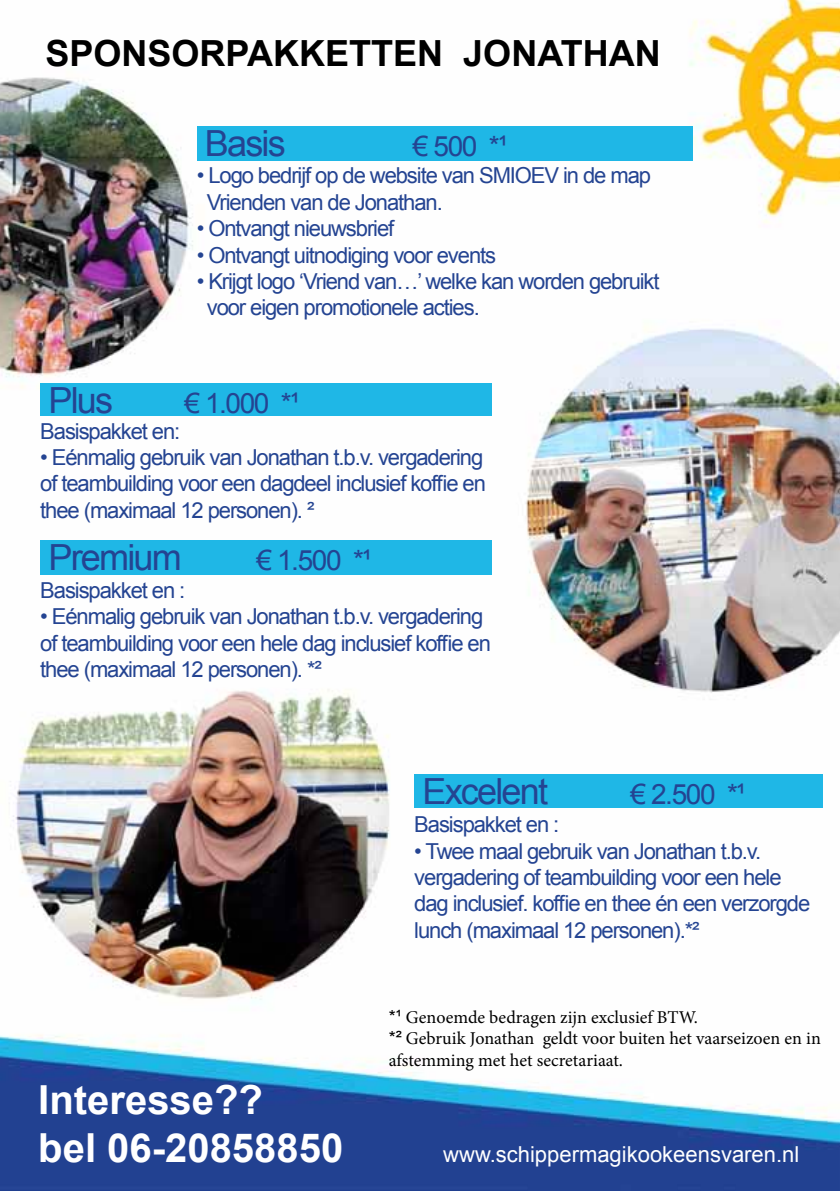
<style>
.page{position:relative;width:840px;height:1191px;background:#fff}
.page>*{position:absolute;margin:0;border:0;box-sizing:border-box;transform-origin:0 0}
.t1{font:700 40px/48px "Arial";color:#fff}
.t2{font:700 36px "Arial";color:#000}
.t3{font:36px "Arial";letter-spacing:-.05em;color:#244492}
.t4{font:28px "Arial";letter-spacing:-.05em;color:#244492}
.t5{font:22px/26.4px "Arial";letter-spacing:-.05em;color:#244492}
.t6{font:22px "Arial";color:#fff}
.t7{font:18px/21.6px "Minion Pro";color:#000}
.s1{font-family:"Arial"}
</style>
<div class="page">
<img style="left:0;top:0;width:839px;height:1191px">
<div style="left:197px;top:126px;width:495px;height:34px;background:#1fb7e6"></div>
<div style="left:40px;top:384px;width:451px;height:32px;background:#1fb7e6"></div>
<div style="left:40px;top:540px;width:452px;height:34px;background:#1fb7e6"></div>
<div style="left:414px;top:774px;width:408px;height:33px;background:#1fb7e6"></div>
<h2 class="t2" style="left:45px;top:29px;width:616px">SPONSORPAKKETTEN JONATHAN</h2>
<h2 class="t3" style="left:205px;top:120px;width:82px">Basis</h2>
<p class="t4" style="left:413px;top:128px;width:96px">€ 500 *¹</p>
<p class="t5" style="left:207px;top:163px;width:445px;text-indent:-10px">• Logo bedrijf op de website van SMIOEV in de map<br>Vrienden van de Jonathan.</p>
<p class="t5" style="left:197px;top:215px;width:199px">• Ontvangt nieuwsbrief</p>
<p class="t5" style="left:197px;top:242px;width:301px">• Ontvangt uitnodiging voor events</p>
<p class="t5" style="left:207px;top:268px;width:454px;text-indent:-10px">• Krijgt logo ‘Vriend van…’ welke kan worden gebruikt voor eigen promotionele acties.</p>
<h2 class="t3" style="left:48px;top:377px;width:66px">Plus</h2>
<p class="t4" style="left:184px;top:385px;width:117px">€ 1.000 *¹</p>
<p class="t5" style="left:40px;top:418px;width:141px">Basispakket en:</p>
<p class="t5" style="left:40px;top:444px;width:447px;text-align:justify">• Eénmalig gebruik van Jonathan t.b.v. vergadering of teambuilding voor een dagdeel inclusief koffie en thee (maximaal 12 personen). ²</p>
<h2 class="t3" style="left:48px;top:534px;width:135px">Premium</h2>
<p class="t4" style="left:256px;top:542px;width:117px">€ 1.500 *¹</p>
<p class="t5" style="left:40px;top:577px;width:146px">Basispakket en :</p>
<p class="t5" style="left:40px;top:603px;width:452px">• Eénmalig gebruik van Jonathan t.b.v. vergadering of teambuilding voor een hele dag inclusief koffie en thee (maximaal 12 personen). *²</p>
<h2 class="t3" style="left:422px;top:767px;width:127px">Excelent</h2>
<p class="t4" style="left:630px;top:775px;width:117px">€ 2.500 *¹</p>
<p class="t5" style="left:414px;top:811px;width:146px">Basispakket en :</p>
<p class="t5" style="left:414px;top:838px;width:397px">• Twee maal gebruik van Jonathan t.b.v. vergadering of teambuilding voor een hele dag inclusief. koffie en thee én een verzorgde lunch (maximaal 12 personen).*²</p>
<h1 class="t1" style="left:38px;top:1077px;width:306px">Interesse??<br>bel 06-20858850</h1>
<p class="t7" style="left:388px;top:1006px;width:433px"><span class="s1">*¹</span> Genoemde bedragen zijn exclusief BTW.<br><span class="s1">*²</span> Gebruik Jonathan geldt voor buiten het vaarseizoen en in afstemming met het secretariaat.</p>
<p class="t6" style="left:443px;top:1140px;width:357px">www.schippermagikookeensvaren.nl</p>
</div>
